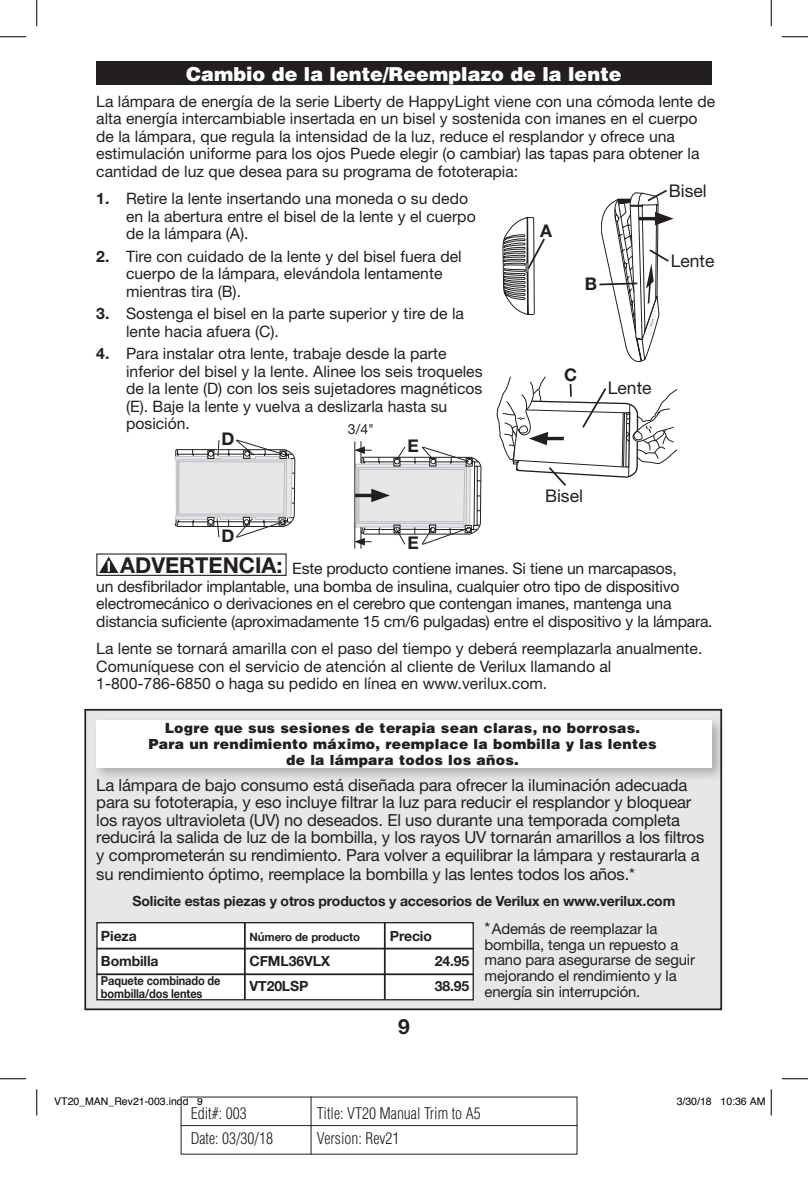
<style>
.page{position:relative;width:808px;height:1178px;background:#fff}
.page>*{position:absolute;margin:0;border:0;box-sizing:border-box;transform-origin:0 0}
.t1{font:700 21px "Helvetica Neue LT Std";color:#231f20}
.t2{font:900 19.25px "Helvetica";color:#fff}
.t3{font:17.5px "Helvetica Neue LT Std";color:#231f20}
.t4{font:700 17.5px "Helvetica Neue LT Std";color:#231f20}
.t5{font:16.62px/17.5px "Helvetica Neue LT Std";letter-spacing:-.01em;color:#231f20}
.t6{font:15.75px/17.5px "Helvetica Neue LT Std";color:#231f20}
.t7{font:300 condensed 15.75px "Helvetica";color:#231f20}
.t8{font:14.88px/15.8px "Helvetica Neue LT Std";letter-spacing:-.01em;color:#231f20}
.t9{font:900 14px/15.8px "Helvetica";letter-spacing:.02em;color:#231f20;text-align:center}
.t10{font:700 14px/25.4px "Helvetica Neue";letter-spacing:-.01em;color:#231f20}
.t11{font:14px "Helvetica Neue LT Std";color:#231f20}
.t12{font:700 12.25px/12.2px "Helvetica Neue";letter-spacing:-.01em;color:#231f20;scale:.9 1}
.t13{font:700 11.38px "Helvetica Neue";letter-spacing:-.01em;color:#231f20}
.t14{font:10.5px "Helvetica";color:#000}
.s1{font-weight:700}
.s2{font-weight:700;font-size:21.88px}
.s3{font-size:16.62px}
</style>
<div class="page">
<hr style="left:181px;top:1125px;width:396px;height:1px;background:#231f20">
<hr style="left:311px;top:1096px;width:1px;height:58px;background:#231f20">
<div style="left:96px;top:553px;width:190px;height:23px;border:1px solid #231f20"></div>
<svg style="left:99px;top:557px;width:19px;height:16px"></svg>
<div style="left:96px;top:61px;width:615px;height:24px;background:#231f20"></div>
<svg style="left:503px;top:217px;width:42px;height:98px"></svg>
<svg style="left:497px;top:376px;width:180px;height:110px"></svg>
<svg style="left:599px;top:189px;width:74px;height:173px"></svg>
<svg style="left:175px;top:439px;width:120px;height:99px"></svg>
<svg style="left:354px;top:441px;width:127px;height:108px"></svg>
<div style="left:85px;top:710px;width:636px;height:299px;background:#e6e7e9"></div>
<div style="left:84px;top:709px;width:638px;height:301px;border:2px solid #231f20"></div>
<div style="left:92px;top:715px;width:634px;height:67px;background:#231f20;opacity:.3"></div>
<div style="left:96px;top:720px;width:615px;height:48px;background:#fff"></div>
<div style="left:97px;top:922px;width:376px;height:78px;background:#fff"></div>
<div style="left:96px;top:922px;width:378px;height:78px;border:1px solid #231f20"></div>
<hr style="left:96px;top:947px;width:378px;height:2px;background:#231f20">
<hr style="left:96px;top:973px;width:378px;height:2px;background:#231f20">
<hr style="left:244px;top:922px;width:2px;height:77px;background:#231f20">
<hr style="left:384px;top:922px;width:2px;height:77px;background:#231f20">
<svg style="left:0;top:36px;width:26px;height:1px"></svg>
<svg style="left:781px;top:36px;width:27px;height:1px"></svg>
<svg style="left:0;top:1078px;width:26px;height:1px"></svg>
<svg style="left:781px;top:1078px;width:27px;height:1px"></svg>
<svg style="left:36px;top:0;width:1px;height:26px"></svg>
<svg style="left:36px;top:1089px;width:1px;height:26px"></svg>
<svg style="left:771px;top:0;width:1px;height:26px"></svg>
<svg style="left:771px;top:1089px;width:1px;height:26px"></svg>
<svg style="left:180px;top:1096px;width:8px;height:10px"></svg>
<p class="t2" style="left:186px;top:61px;width:437px">Cambio de la lente/Reemplazo de la lente</p>
<p class="t6" style="left:96px;top:92px;width:620px">La lámpara de energía de la serie Liberty de HappyLight viene con una cómoda lente de alta energía intercambiable insertada en un bisel y sostenida con imanes en el cuerpo de la lámpara, que regula la intensidad de la luz, reduce el resplandor y ofrece una estimulación uniforme para los ojos Puede elegir (o cambiar) las tapas para obtener la cantidad de luz que desea para su programa de fototerapia:</p>
<p class="t6" style="left:126px;top:190px;width:351px;text-indent:-30px"><span class="s1">1.</span> Retire la lente insertando una moneda o su dedo en la abertura entre el bisel de la lente y el cuerpo de la lámpara (A).</p>
<p class="t6" style="left:126px;top:247px;width:337px;text-indent:-30px"><span class="s1">2.</span> Tire con cuidado de la lente y del bisel fuera del cuerpo de la lámpara, elevándola lentamente mientras tira (B).</p>
<p class="t6" style="left:126px;top:305px;width:339px;text-indent:-30px"><span class="s1">3.</span> Sostenga el bisel en la parte superior y tire de la lente hacia afuera (C).</p>
<p class="t6" style="left:126px;top:344px;width:358px;text-indent:-30px"><span class="s1">4.</span> Para instalar otra lente, trabaje desde la parte inferior del bisel y la lente. Alinee los seis troqueles de la lente (D) con los seis sujetadores magnéticos (E). Baje la lente y vuelva a deslizarla hasta su posición.</p>
<p class="t3" style="left:669px;top:180px;width:39px">Bisel</p>
<p class="t4" style="left:540px;top:219px;width:13px">A</p>
<p class="t3" style="left:670px;top:250px;width:45px">Lente</p>
<p class="t4" style="left:585px;top:273px;width:14px">B</p>
<p class="t4" style="left:564px;top:364px;width:14px">C</p>
<p class="t3" style="left:608px;top:378px;width:45px">Lente</p>
<p class="t11" style="left:348px;top:421px;width:28px">3/4"</p>
<p class="t4" style="left:221px;top:428px;width:14px">D</p>
<p class="t4" style="left:407px;top:435px;width:13px">E</p>
<p class="t4" style="left:221px;top:524px;width:14px">D</p>
<p class="t4" style="left:407px;top:531px;width:13px">E</p>
<p class="t3" style="left:545px;top:485px;width:39px">Bisel</p>
<p class="t6" style="left:96px;top:559px;width:618px;text-indent:24px"><span class="s2">ADVERTENCIA:</span> Este producto contiene imanes. Si tiene un marcapasos,<br>un desfibrilador implantable, una bomba de insulina, cualquier otro tipo de dispositivo electromecánico o derivaciones en el cerebro que contengan imanes, mantenga una distancia suficiente (aproximadamente 15 cm/6 pulgadas) entre el dispositivo y la lámpara.</p>
<p class="t6" style="left:96px;top:639px;width:607px">La lente se tornará amarilla con el paso del tiempo y deberá reemplazarla anualmente.<br>Comuníquese con el servicio de atención al cliente de Verilux llamando al<br>1-800-786-6850 o haga su pedido en línea en www.verilux.com.</p>
<p class="t9" style="left:148px;top:720px;width:510px">Logre que sus sesiones de terapia sean claras, no borrosas.<br>Para un rendimiento máximo, reemplace la bombilla y las lentes de la lámpara todos los años.</p>
<p class="t5" style="left:96px;top:776px;width:609px">La lámpara de bajo consumo está diseñada para ofrecer la iluminación adecuada para su fototerapia, y eso incluye filtrar la luz para reducir el resplandor y bloquear los rayos ultravioleta (UV) no deseados. El uso durante una temporada completa reducirá la salida de luz de la bombilla, y los rayos UV tornarán amarillos a los filtros y comprometerán su rendimiento. Para volver a equilibrar la lámpara y restaurarla a</p>
<p class="t5" style="left:96px;top:865px;width:540px">su rendimiento óptimo, reemplace la bombilla y las lentes todos los años.*</p>
<p class="t8" style="left:484px;top:920px;width:212px"><span class="s3">*</span>Además de reemplazar la bombilla, tenga un repuesto a mano para asegurarse de seguir mejorando el rendimiento y la energía sin interrupción.</p>
<p class="t10" style="left:133px;top:888px;width:544px">Solicite estas piezas y otros productos y accesorios de Verilux en www.verilux.com</p>
<p class="t10" style="left:101px;top:923px;width:59px">Pieza<br>Bombilla</p>
<p class="t12" style="left:101px;top:975px;width:134px">Paquete combinado de bombilla/dos lentes</p>
<p class="t10" style="left:390px;top:923px;width:44px">Precio</p>
<p class="t13" style="left:249px;top:927px;width:112px">Número de producto</p>
<p class="t10" style="left:249px;top:948px;width:82px">CFML36VLX<br>VT20LSP</p>
<p class="t10" style="left:435px;top:948px;width:36px">24.95<br>38.95</p>
<h1 class="t1" style="left:398px;top:1013px;width:13px">9</h1>
<p class="t14" style="left:54px;top:1093px;width:150px">VT20_MAN_Rev21-003.indd 9</p>
<p class="t14" style="left:676px;top:1093px;width:90px">3/30/18 10:36 AM</p>
<p class="t7" style="left:191px;top:1103px;width:57px">Edit#: 003</p>
<p class="t7" style="left:317px;top:1103px;width:165px">Title: VT20 Manual Trim to A5</p>
<p class="t7" style="left:191px;top:1128px;width:84px">Date: 03/30/18</p>
<p class="t7" style="left:317px;top:1128px;width:84px">Version: Rev21</p>
</div>
